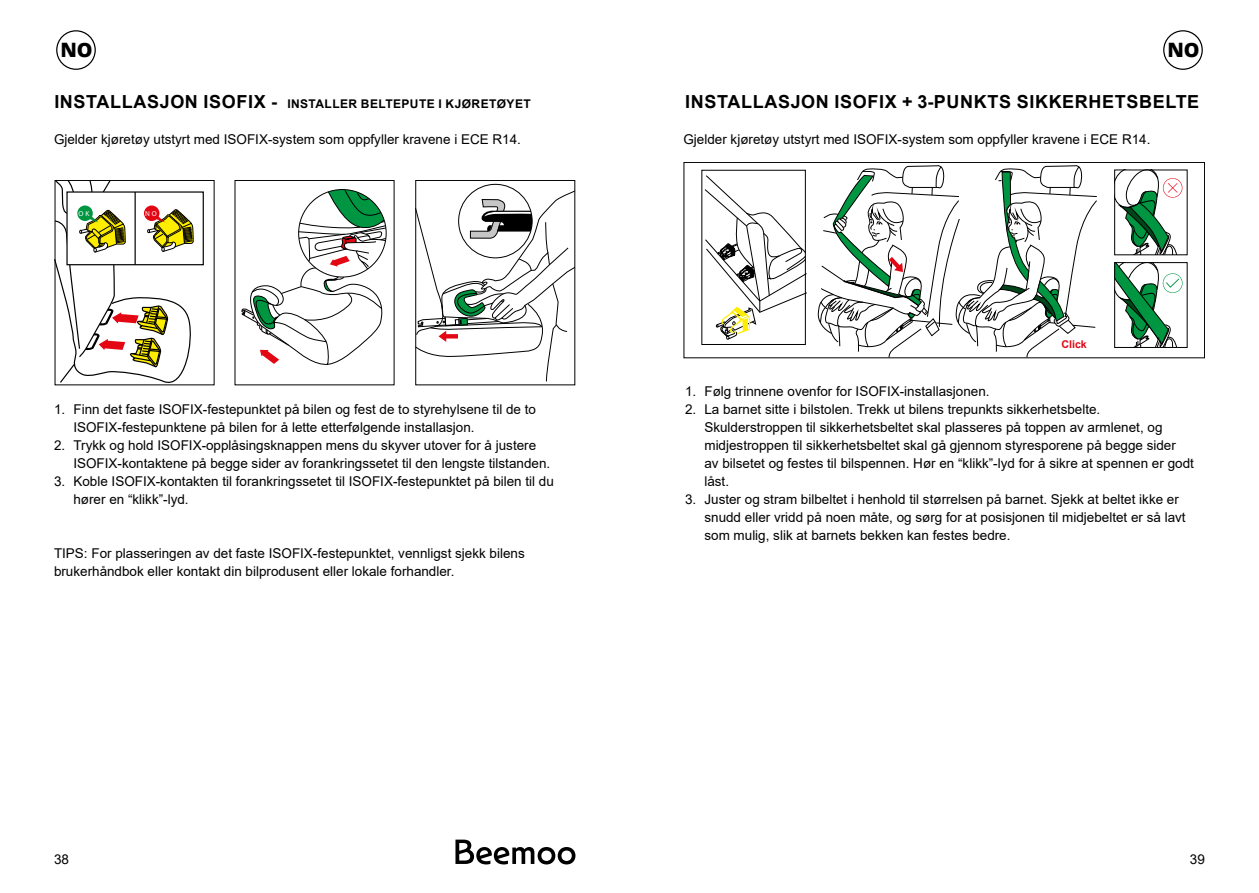
<style>
.page{position:relative;width:1259px;height:893px;background:#fff}
.page>*{position:absolute;margin:0;border:0;box-sizing:border-box;transform-origin:0 0}
.t1{font:800 23.25px "Open Sans";color:#000}
.t2{font:800 20.1px "Open Sans";color:#000}
.t3{font:800 19.8px "Open Sans";color:#000}
.t4{font:700 18px "Arial";letter-spacing:.035em;color:#000}
.t5{font:13.5px/18px "Arial";color:#000}
.t6{font:700 12px "Arial";letter-spacing:.035em;color:#000}
.t7{font:700 10.65px "Arial";color:#e30613}
.t8{font:7.2px "FZLTCHJW GB1 0";color:#fff}
.s1{font-size:18px}
</style>
<div class="page">
<svg style="left:455px;top:840px;width:120px;height:24px"></svg>
<svg style="left:56px;top:30px;width:40px;height:40px"></svg>
<svg style="left:1163px;top:30px;width:39px;height:40px"></svg>
<svg style="left:54px;top:180px;width:141px;height:205px"></svg>
<svg style="left:241px;top:190px;width:145px;height:175px"></svg>
<svg style="left:417px;top:188px;width:156px;height:194px"></svg>
<div style="left:415px;top:180px;width:160px;height:205px;border:1px solid #000"></div>
<div style="left:683px;top:162px;width:522px;height:196px;border:1px solid #000"></div>
<svg style="left:704px;top:175px;width:103px;height:164px"></svg>
<div style="left:701px;top:170px;width:105px;height:175px;border:1px solid #000"></div>
<svg style="left:1116px;top:264px;width:66px;height:82px"></svg>
<div style="left:1114px;top:262px;width:73px;height:86px;border:1px solid #000"></div>
<svg style="left:817px;top:165px;width:280px;height:193px"></svg>
<svg style="left:1116px;top:172px;width:66px;height:81px"></svg>
<div style="left:1114px;top:170px;width:73px;height:85px;border:1px solid #000"></div>
<h1 class="t1" style="left:63px;top:33px;width:28px">SE</h1>
<h3 class="t3" style="left:1167px;top:35px;width:34px">NO</h3>
<h1 class="t1" style="left:1170px;top:33px;width:28px">SE</h1>
<h3 class="t3" style="left:60px;top:35px;width:34px">NO</h3>
<h2 class="t2" style="left:61px;top:35px;width:31px">UK</h2>
<h2 class="t2" style="left:1168px;top:35px;width:31px">UK</h2>
<p class="t6" style="left:54px;top:95px;width:478px"><span class="s1">INSTALLASJON ISOFIX -</span> INSTALLER BELTEPUTE I KJØRETØYET</p>
<p class="t5" style="left:54px;top:130px;width:468px">Gjelder kjøretøy utstyrt med ISOFIX-system som oppfyller kravene i ECE R14.</p>
<p class="t8" style="left:79px;top:209px;width:12px">O K</p>
<p class="t8" style="left:145px;top:209px;width:13px">NO</p>
<p class="t5" style="left:73px;top:400px;width:464px;text-indent:-19px">1. Finn det faste ISOFIX-festepunktet på bilen og fest de to styrehylsene til de to<br>ISOFIX-festepunktene på bilen for å lette etterfølgende installasjon.</p>
<p class="t5" style="left:73px;top:436px;width:478px;text-indent:-19px">2. Trykk og hold ISOFIX-opplåsingsknappen mens du skyver utover for å justere<br>ISOFIX-kontaktene på begge sider av forankringssetet til den lengste tilstanden.</p>
<p class="t5" style="left:73px;top:472px;width:482px;text-indent:-19px">3. Koble ISOFIX-kontakten til forankringssetet til ISOFIX-festepunktet på bilen til du hører en “klikk”-lyd.</p>
<p class="t5" style="left:54px;top:544px;width:472px">TIPS: For plasseringen av det faste ISOFIX-festepunktet, vennligst sjekk bilens brukerhåndbok eller kontakt din bilprodusent eller lokale forhandler.</p>
<h3 class="t4" style="left:685px;top:89px;width:515px">INSTALLASJON ISOFIX + 3-PUNKTS SIKKERHETSBELTE</h3>
<p class="t5" style="left:683px;top:130px;width:468px">Gjelder kjøretøy utstyrt med ISOFIX-system som oppfyller kravene i ECE R14.</p>
<p class="t7" style="left:1061px;top:337px;width:27px">Click</p>
<p class="t5" style="left:685px;top:382px;width:306px">1. Følg trinnene ovenfor for ISOFIX-installasjonen.</p>
<p class="t5" style="left:704px;top:400px;width:491px;text-indent:-19px">2. La barnet sitte i bilstolen. Trekk ut bilens trepunkts sikkerhetsbelte.<br>Skulderstroppen til sikkerhetsbeltet skal plasseres på toppen av armlenet, og midjestroppen til sikkerhetsbeltet skal gå gjennom styresporene på begge sider<br>av bilsetet og festes til bilspennen. Hør en “klikk”-lyd for å sikre at spennen er godt låst.</p>
<p class="t5" style="left:704px;top:490px;width:483px;text-indent:-19px">3. Juster og stram bilbeltet i henhold til størrelsen på barnet. Sjekk at beltet ikke er snudd eller vridd på noen måte, og sørg for at posisjonen til midjebeltet er så lavt som mulig, slik at barnets bekken kan festes bedre.</p>
<p class="t5" style="left:54px;top:850px;width:17px">38</p>
<p class="t5" style="left:1190px;top:850px;width:17px">39</p>
</div>
